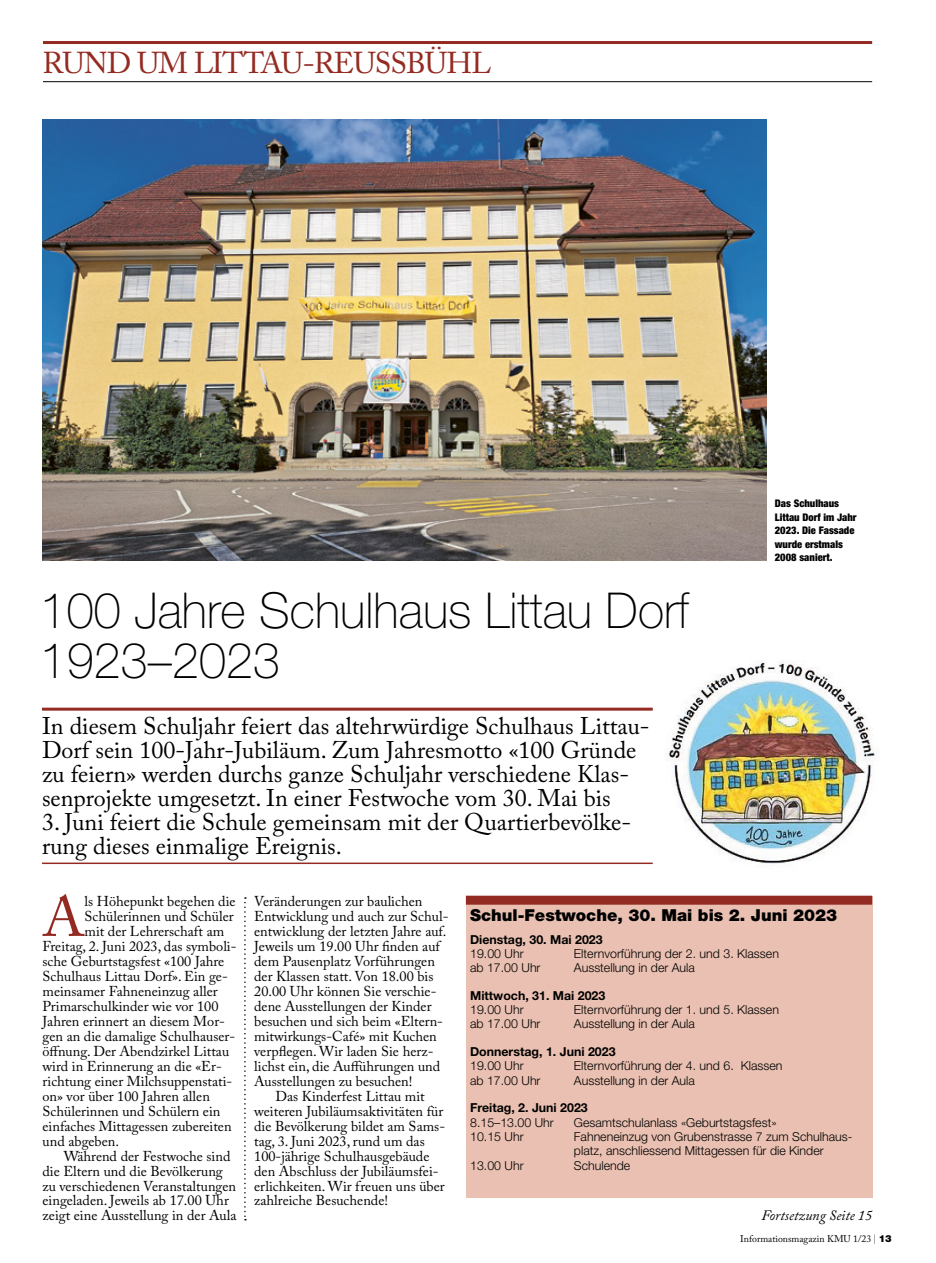
<style>
.page{position:relative;width:936px;height:1263px;background:#fff}
.page>*{position:absolute;margin:0;border:0;box-sizing:border-box;transform-origin:0 0}
.t1{font:56.4px "Adobe Caslon Pro";color:#942b22}
.t2{font:100 49.5px/49.5px "Helvetica Neue LT Std";color:#000}
.t3{font:30px "Adobe Caslon Pro";letter-spacing:-.03em;color:#942b22}
.t4{font:24px/24px "Adobe Caslon Pro";color:#000}
.t5{font:900 16.5px "Helvetica Neue LT Std";color:#000}
.t6{font:14.25px "Adobe Caslon Pro";color:#000}
.t7{font:italic 14.25px "Adobe Caslon Pro";color:#000}
.t8{font:300 12.3px/14.2px "Helvetica Neue LT Std";color:#000}
.t9{font:700 12.3px "Helvetica Neue LT Std";color:#000}
.t10{font:900 condensed 10.5px/13.5px "Helvetica Neue LT Std";color:#000}
.t11{font:9.75px "Adobe Caslon Pro";color:#000}
.s1{font-family:"Helvetica Neue LT Std";font-weight:100}
.s2{font-family:"Helvetica Neue LT Std";font-weight:900}
</style>
<div class="page">
<hr style="left:43px;top:41px;width:829px;height:3px;background:#942b22">
<hr style="left:43px;top:81px;width:829px;height:1px;background:#000">
<hr style="left:42px;top:708px;width:610px;height:3px;background:#942b22">
<hr style="left:42px;top:862px;width:610px;height:2px;background:#942b22">
<svg style="left:244px;top:897px;width:2px;height:323px"></svg>
<div style="left:466px;top:896px;width:406px;height:302px;background:#e9c0b1"></div>
<div style="left:466px;top:896px;width:406px;height:9px;background:#942b22"></div>
<img style="left:43px;top:119px;width:723px;height:441px">
<img style="left:667px;top:661px;width:210px;height:205px">
<h3 class="t3" style="left:43px;top:45px;width:450px">RUND UM LITTAU-REUSSBÜHL</h3>
<h2 class="t2" style="left:40px;top:586px;width:651px">100 Jahre Schulhaus Littau Dorf<br>1923–2023</h2>
<p class="t4" style="left:42px;top:714px;width:609px">In diesem Schuljahr feiert das altehrwürdige Schulhaus Littau-Dorf sein 100-Jahr-Jubiläum. Zum Jahresmotto «100 Gründe zu feiern» werden durchs ganze Schuljahr verschiedene Klas&shy;senprojekte umgesetzt. In einer Festwoche vom 30. Mai bis</p>
<h3 class="t4" style="left:42px;top:810px;width:590px">3. Juni feiert die Schule gemeinsam mit der Quartierbevölke&shy;rung dieses einmalige Ereignis.</h3>
<p class="t10" style="left:774px;top:497px;width:83px">Das Schulhaus<br>Littau Dorf im Jahr<br>2023. Die Fassade wurde erstmals<br>2008 saniert.</p>
<h1 class="t1" style="left:43px;top:883px;width:43px">A</h1>
<p class="t6" style="left:84px;top:893px;width:153px">ls Höhepunkt begehen die</p>
<p class="t6" style="left:84px;top:908px;width:151px">Schülerinnen und Schüler</p>
<p class="t6" style="left:84px;top:923px;width:141px">mit der Lehrerschaft am</p>
<p class="t6" style="left:43px;top:937px;width:195px">Freitag, 2. Juni 2023, das symboli-</p>
<p class="t6" style="left:43px;top:952px;width:183px">sche Geburtstagsfest «100 Jahre</p>
<p class="t6" style="left:43px;top:967px;width:187px">Schulhaus Littau Dorf». Ein ge-</p>
<p class="t6" style="left:43px;top:982px;width:176px">meinsamer Fahneneinzug aller</p>
<p class="t6" style="left:43px;top:997px;width:177px">Primarschulkinder wie vor 100</p>
<p class="t6" style="left:43px;top:1012px;width:184px">Jahren erinnert an diesem Mor-</p>
<p class="t6" style="left:43px;top:1027px;width:194px">gen an die damalige Schulhauser-</p>
<p class="t6" style="left:43px;top:1042px;width:188px">öffnung. Der Abendzirkel Littau</p>
<p class="t6" style="left:43px;top:1057px;width:181px">wird in Erinnerung an die «Er-</p>
<p class="t6" style="left:43px;top:1072px;width:191px">richtung einer Milchsuppenstati-</p>
<p class="t6" style="left:43px;top:1087px;width:169px">on» vor über 100 Jahren allen</p>
<p class="t6" style="left:43px;top:1102px;width:179px">Schülerinnen und Schülern ein</p>
<p class="t6" style="left:43px;top:1117px;width:190px">einfaches Mittagessen zubereiten</p>
<p class="t6" style="left:43px;top:1132px;width:78px">und abgeben.</p>
<p class="t6" style="left:64px;top:1147px;width:168px">Während der Festwoche sind</p>
<p class="t6" style="left:43px;top:1162px;width:182px">die Eltern und die Bevölkerung</p>
<p class="t6" style="left:43px;top:1177px;width:195px">zu verschiedenen Veranstaltungen</p>
<p class="t6" style="left:43px;top:1192px;width:188px">eingeladen. Jeweils ab 17.00 Uhr</p>
<p class="t6" style="left:43px;top:1207px;width:195px">zeigt eine Ausstellung in der Aula</p>
<p class="t6" style="left:254px;top:893px;width:170px">Veränderungen zur baulichen</p>
<p class="t6" style="left:254px;top:908px;width:196px">Entwicklung und auch zur Schul-</p>
<p class="t6" style="left:254px;top:923px;width:194px">entwicklung der letzten Jahre auf.</p>
<p class="t6" style="left:254px;top:937px;width:187px">Jeweils um 19.00 Uhr finden auf</p>
<p class="t6" style="left:254px;top:952px;width:182px">dem Pausenplatz Vorführungen</p>
<p class="t6" style="left:254px;top:967px;width:181px">der Klassen statt. Von 18.00 bis</p>
<p class="t6" style="left:254px;top:982px;width:184px">20.00 Uhr können Sie verschie-</p>
<p class="t6" style="left:254px;top:997px;width:179px">dene Ausstellungen der Kinder</p>
<p class="t6" style="left:254px;top:1012px;width:190px">besuchen und sich beim «Eltern-</p>
<p class="t6" style="left:254px;top:1027px;width:184px">mitwirkungs-Café» mit Kuchen</p>
<p class="t6" style="left:254px;top:1042px;width:181px">verpflegen. Wir laden Sie herz-</p>
<p class="t6" style="left:254px;top:1057px;width:187px">lichst ein, die Aufführungen und</p>
<p class="t6" style="left:254px;top:1072px;width:160px">Ausstellungen zu besuchen!</p>
<p class="t6" style="left:275px;top:1087px;width:151px">Das Kinderfest Littau mit</p>
<p class="t6" style="left:254px;top:1102px;width:191px">weiteren Jubiläumsaktivitäten für</p>
<p class="t6" style="left:254px;top:1117px;width:192px">die Bevölkerung bildet am Sams-</p>
<p class="t6" style="left:254px;top:1132px;width:172px">tag, 3. Juni 2023, rund um das</p>
<p class="t6" style="left:254px;top:1147px;width:177px">100-jährige Schulhausgebäude</p>
<p class="t6" style="left:254px;top:1162px;width:186px">den Abschluss der Jubiläumsfei-</p>
<p class="t6" style="left:254px;top:1177px;width:192px">erlichkeiten. Wir freuen uns über</p>
<p class="t6" style="left:254px;top:1192px;width:135px">zahlreiche Besuchende!</p>
<p class="t5" style="left:470px;top:906px;width:368px">Schul-Festwoche, 30. Mai bis 2. Juni 2023</p>
<p class="t9" style="left:470px;top:932px;width:134px">Dienstag, 30. Mai 2023</p>
<p class="t8" style="left:470px;top:946px;width:55px">19.00 Uhr</p>
<p class="t8" style="left:574px;top:946px;width:206px">Elternvorführung der 2. und 3. Klassen</p>
<p class="t8" style="left:470px;top:960px;width:72px">ab 17.00 Uhr</p>
<p class="t8" style="left:574px;top:960px;width:123px">Ausstellung in der Aula</p>
<p class="t9" style="left:470px;top:988px;width:137px">Mittwoch, 31. Mai 2023</p>
<p class="t8" style="left:470px;top:1002px;width:55px">19.00 Uhr</p>
<p class="t8" style="left:574px;top:1002px;width:206px">Elternvorführung der 1. und 5. Klassen</p>
<p class="t8" style="left:470px;top:1017px;width:72px">ab 17.00 Uhr</p>
<p class="t8" style="left:574px;top:1017px;width:123px">Ausstellung in der Aula</p>
<p class="t9" style="left:470px;top:1044px;width:147px">Donnerstag, 1. Juni 2023</p>
<p class="t8" style="left:470px;top:1059px;width:55px">19.00 Uhr</p>
<p class="t8" style="left:574px;top:1059px;width:210px">Elternvorführung der 4. und 6. Klassen</p>
<p class="t8" style="left:470px;top:1073px;width:72px">ab 17.00 Uhr</p>
<p class="t8" style="left:574px;top:1073px;width:123px">Ausstellung in der Aula</p>
<p class="t9" style="left:470px;top:1100px;width:119px">Freitag, 2. Juni 2023</p>
<p class="t8" style="left:470px;top:1115px;width:85px">8.15–13.00 Uhr</p>
<p class="t8" style="left:574px;top:1115px;width:204px">Gesamtschulanlass «Geburtstagsfest»</p>
<p class="t8" style="left:470px;top:1129px;width:55px">10.15 Uhr</p>
<p class="t8" style="left:574px;top:1129px;width:280px">Fahneneinzug von Grubenstrasse 7 zum Schulhaus&shy;platz, anschliessend Mittagessen für die Kinder</p>
<p class="t8" style="left:470px;top:1158px;width:55px">13.00 Uhr</p>
<p class="t8" style="left:574px;top:1158px;width:58px">Schulende</p>
<p class="t7" style="left:761px;top:1207px;width:112px">Fortsetzung Seite 15</p>
<p class="t11" style="left:740px;top:1233px;width:153px">Informationsmagazin KMU 1/23 <span class="s1">|</span> <span class="s2">13</span></p>
</div>
